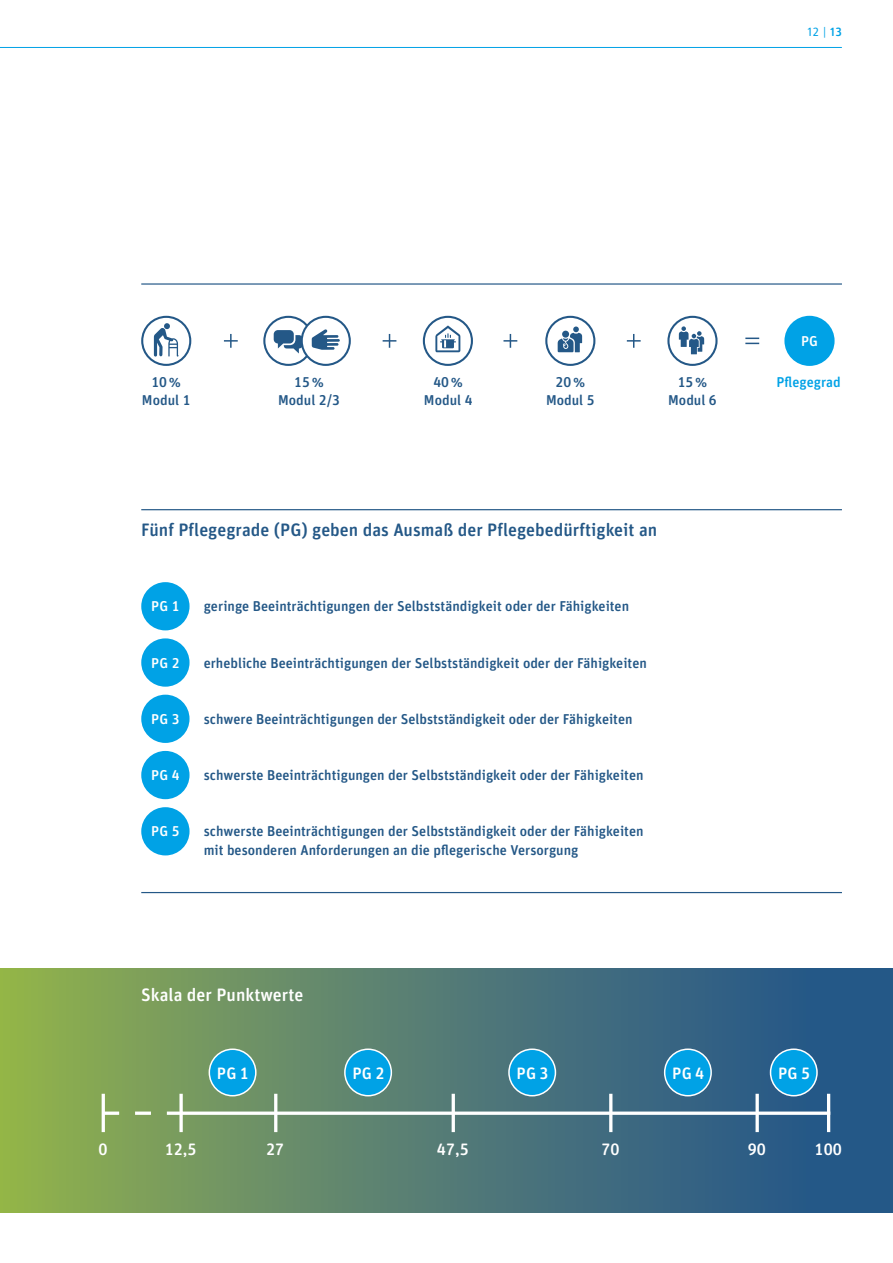
<style>
.page{position:relative;width:893px;height:1263px;background:#fff}
.page>*{position:absolute;margin:0;border:0;box-sizing:border-box;transform-origin:0 0}
.t1{font:500 18px "Unit Rounded OT";color:#245887}
.t2{font:500 18px "Unit Rounded OT";color:#fff}
.t3{font:500 16.5px "Unit Rounded OT";letter-spacing:.01em;color:#fff}
.t4{font:500 14.25px/18.8px "Unit Rounded OT";color:#245887;text-align:center}
.t5{font:500 14.25px "Unit Rounded OT";letter-spacing:.02em;color:#fff}
.t6{font:500 14.25px "Unit Rounded OT";color:#00a2e6}
.t7{font:12px "Unit Rounded OT";color:#00a2e6}
.s1{font-weight:500}
</style>
<div class="page">
<hr style="left:0;top:47px;width:842px;height:1px;background:#00a2e6">
<div style="left:143px;top:584px;width:45px;height:45px;background:#00a2e6;border-radius:50%"></div>
<div style="left:141px;top:582px;width:49px;height:48px;border:3px solid #00a2e6;border-radius:50%"></div>
<div style="left:143px;top:640px;width:45px;height:45px;background:#00a2e6;border-radius:50%"></div>
<div style="left:141px;top:638px;width:49px;height:49px;border:3px solid #00a2e6;border-radius:50%"></div>
<div style="left:143px;top:696px;width:45px;height:45px;background:#00a2e6;border-radius:50%"></div>
<div style="left:141px;top:695px;width:49px;height:48px;border:3px solid #00a2e6;border-radius:50%"></div>
<div style="left:143px;top:752px;width:45px;height:45px;background:#00a2e6;border-radius:50%"></div>
<div style="left:141px;top:751px;width:49px;height:48px;border:3px solid #00a2e6;border-radius:50%"></div>
<div style="left:143px;top:809px;width:45px;height:45px;background:#00a2e6;border-radius:50%"></div>
<div style="left:141px;top:807px;width:49px;height:48px;border:3px solid #00a2e6;border-radius:50%"></div>
<div style="left:0;top:968px;width:893px;height:244px;background:linear-gradient(to right,#90af51,#1b4e91)"></div>
<svg style="left:183px;top:1111px;width:644px;height:4px"></svg>
<svg style="left:105px;top:1111px;width:74px;height:4px"></svg>
<hr style="left:102px;top:1094px;width:3px;height:38px;background:#fff">
<svg style="left:179px;top:1094px;width:4px;height:38px"></svg>
<hr style="left:274px;top:1094px;width:3px;height:38px;background:#fff">
<hr style="left:452px;top:1094px;width:3px;height:38px;background:#fff">
<hr style="left:609px;top:1094px;width:3px;height:38px;background:#fff">
<svg style="left:755px;top:1094px;width:4px;height:38px"></svg>
<hr style="left:827px;top:1094px;width:3px;height:38px;background:#fff">
<div style="left:209px;top:1049px;width:47px;height:47px;background:#00a2e6;border-radius:50%"></div>
<div style="left:209px;top:1048px;width:48px;height:48px;border:2px solid #fff;border-radius:50%"></div>
<div style="left:345px;top:1049px;width:46px;height:47px;background:#00a2e6;border-radius:50%"></div>
<div style="left:344px;top:1048px;width:48px;height:48px;border:2px solid #fff;border-radius:50%"></div>
<div style="left:509px;top:1049px;width:46px;height:47px;background:#00a2e6;border-radius:50%"></div>
<div style="left:508px;top:1048px;width:48px;height:48px;border:2px solid #fff;border-radius:50%"></div>
<div style="left:665px;top:1049px;width:46px;height:47px;background:#00a2e6;border-radius:50%"></div>
<div style="left:664px;top:1048px;width:48px;height:48px;border:2px solid #fff;border-radius:50%"></div>
<div style="left:770px;top:1049px;width:47px;height:47px;background:#00a2e6;border-radius:50%"></div>
<div style="left:770px;top:1048px;width:48px;height:48px;border:2px solid #fff;border-radius:50%"></div>
<hr style="left:141px;top:509px;width:701px;height:1px;background:#245887">
<hr style="left:141px;top:283px;width:701px;height:2px;background:#245887">
<hr style="left:141px;top:892px;width:701px;height:1px;background:#245887">
<svg style="left:224px;top:334px;width:14px;height:14px"></svg>
<svg style="left:627px;top:334px;width:14px;height:14px"></svg>
<svg style="left:383px;top:334px;width:13px;height:14px"></svg>
<svg style="left:503px;top:334px;width:14px;height:14px"></svg>
<svg style="left:745px;top:338px;width:14px;height:6px"></svg>
<div style="left:786px;top:317px;width:47px;height:47px;background:#00a2e6;border-radius:50%"></div>
<div style="left:784px;top:316px;width:51px;height:50px;border:3px solid #00a2e6;border-radius:50%"></div>
<svg style="left:142px;top:317px;width:48px;height:48px"></svg>
<div style="left:141px;top:316px;width:50px;height:50px;border:2px solid #245887;border-radius:50%"></div>
<svg style="left:154px;top:323px;width:24px;height:34px"></svg>
<svg style="left:424px;top:317px;width:48px;height:48px"></svg>
<div style="left:423px;top:316px;width:50px;height:50px;border:2px solid #245887;border-radius:50%"></div>
<svg style="left:435px;top:325px;width:25px;height:27px"></svg>
<svg style="left:264px;top:317px;width:48px;height:48px"></svg>
<div style="left:263px;top:316px;width:50px;height:50px;border:2px solid #245887;border-radius:50%"></div>
<div style="left:274px;top:330px;width:20px;height:13px;background:#245887;border-radius:4px"></div>
<svg style="left:284px;top:335px;width:19px;height:18px"></svg>
<div style="left:302px;top:317px;width:48px;height:48px;background:#fff;border-radius:50%"></div>
<div style="left:301px;top:316px;width:50px;height:50px;border:2px solid #245887;border-radius:50%"></div>
<svg style="left:312px;top:329px;width:28px;height:21px"></svg>
<div style="left:545px;top:316px;width:50px;height:50px;border:2px solid #245887;border-radius:50%"></div>
<svg style="left:558px;top:326px;width:24px;height:26px"></svg>
<div style="left:667px;top:316px;width:51px;height:50px;border:2px solid #245887;border-radius:50%"></div>
<svg style="left:679px;top:326px;width:25px;height:28px"></svg>
<p class="t7" style="left:807px;top:24px;width:37px">12 | <span class="s1">13</span></p>
<p class="t5" style="left:801px;top:332px;width:19px">PG</p>
<p class="t4" style="left:278px;top:372px;width:63px">15%<br>Modul 2/3</p>
<p class="t4" style="left:546px;top:372px;width:50px">20%<br>Modul 5</p>
<p class="t4" style="left:668px;top:372px;width:50px">15%<br>Modul 6</p>
<p class="t6" style="left:776px;top:373px;width:66px">Pflegegrad</p>
<p class="t4" style="left:142px;top:372px;width:50px">10%<br>Modul 1</p>
<p class="t4" style="left:424px;top:372px;width:50px">40%<br>Modul 4</p>
<p class="t1" style="left:141px;top:519px;width:517px">Fünf Pflegegrade (PG) geben das Ausmaß der Pflegebedürftigkeit an</p>
<p class="t5" style="left:151px;top:597px;width:30px">PG 1</p>
<p class="t4" style="left:204px;top:597px;width:427px">geringe Beeinträchtigungen der Selbstständigkeit oder der Fähigkeiten</p>
<p class="t5" style="left:151px;top:654px;width:30px">PG 2</p>
<p class="t4" style="left:204px;top:653px;width:445px">erhebliche Beeinträchtigungen der Selbstständigkeit oder der Fähigkeiten</p>
<p class="t5" style="left:151px;top:710px;width:30px">PG 3</p>
<p class="t4" style="left:204px;top:709px;width:430px">schwere Beeinträchtigungen der Selbstständigkeit oder der Fähigkeiten</p>
<p class="t5" style="left:151px;top:766px;width:30px">PG 4</p>
<p class="t4" style="left:204px;top:766px;width:441px">schwerste Beeinträchtigungen der Selbstständigkeit oder der Fähigkeiten</p>
<p class="t5" style="left:151px;top:822px;width:30px">PG 5</p>
<p class="t4" style="left:204px;top:822px;width:441px;text-align:left">schwerste Beeinträchtigungen der Selbstständigkeit oder der Fähigkeiten mit besonderen Anforderungen an die pflegerische Versorgung</p>
<p class="t2" style="left:141px;top:984px;width:164px">Skala der Punktwerte</p>
<p class="t3" style="left:217px;top:1062px;width:34px">PG 1</p>
<p class="t3" style="left:352px;top:1062px;width:34px">PG 2</p>
<p class="t3" style="left:516px;top:1062px;width:34px">PG 3</p>
<p class="t3" style="left:672px;top:1062px;width:34px">PG 4</p>
<p class="t3" style="left:778px;top:1062px;width:34px">PG 5</p>
<p class="t3" style="left:99px;top:1138px;width:11px">0</p>
<p class="t3" style="left:165px;top:1138px;width:33px">12,5</p>
<p class="t3" style="left:266px;top:1138px;width:20px">27</p>
<p class="t3" style="left:437px;top:1138px;width:33px">47,5</p>
<p class="t3" style="left:601px;top:1138px;width:20px">70</p>
<p class="t3" style="left:748px;top:1138px;width:20px">90</p>
<p class="t3" style="left:815px;top:1138px;width:29px">100</p>
</div>
